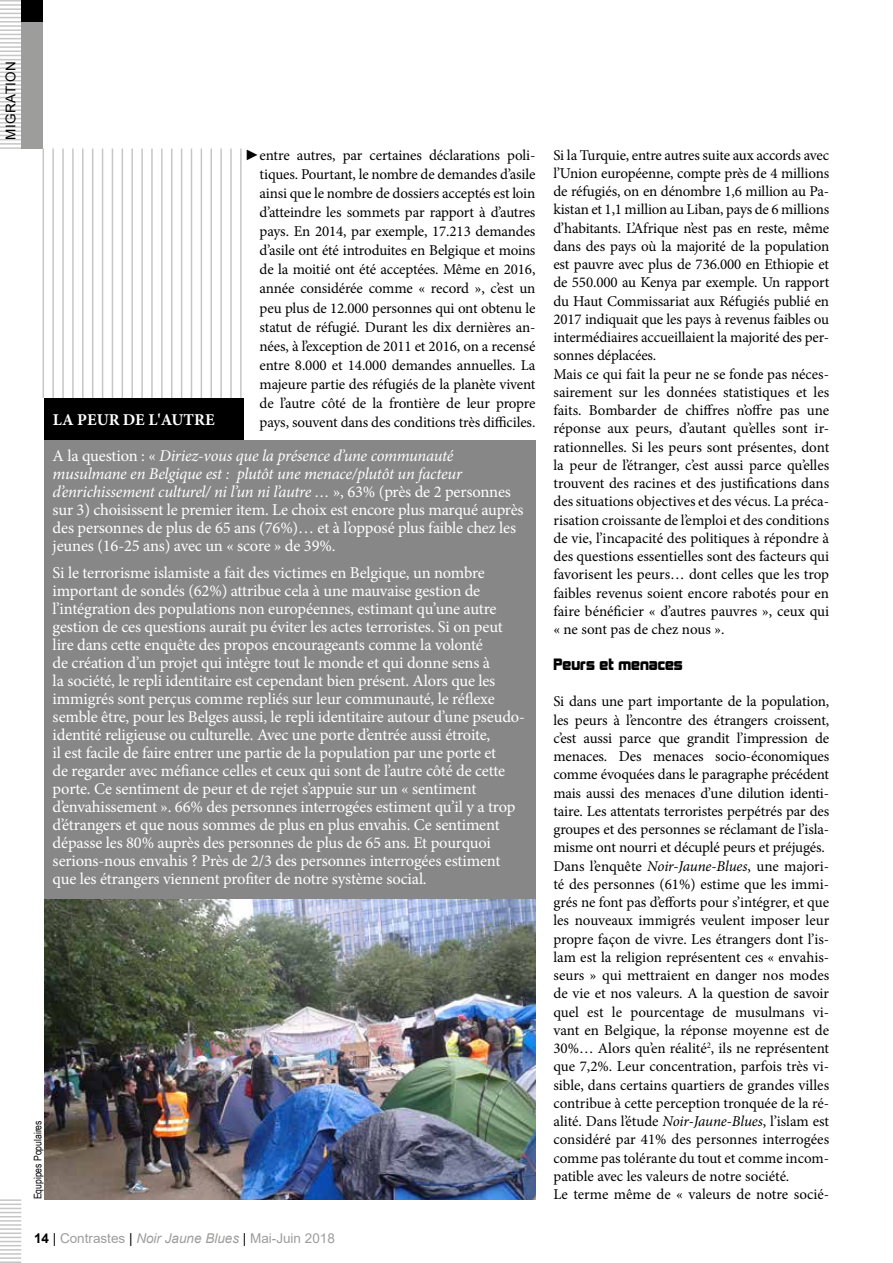
<style>
.page{position:relative;width:893px;height:1263px;background:#fff}
.page>*{position:absolute;margin:0;border:0;box-sizing:border-box;transform-origin:0 0}
.t1{font:16.5px/18px "Minion Pro";letter-spacing:-.01em;color:#fff}
.t2{font:italic 16.5px/35.8px "Minion Pro";letter-spacing:-.015em;color:#fff}
.t3{font:15px/18.3px "Minion Pro";letter-spacing:-.005em;color:#000}
.t4{font:15px "Kimberley";color:#000}
.t5{font:13.5px "Arial";color:#9d9d9c}
.t6{font:13.5px "Arial";letter-spacing:.035em;color:#000}
.t7{font:10.5px "Arial Narrow";color:#000}
.s1{font-family:"Arial"}
.s2{font-style:italic}
.s3{font-weight:700;font-style:normal}
.s4{font-style:normal}
.s5{font-weight:700;color:#000}
.s6{color:#000}
</style>
<div class="page">
<hr style="left:0;top:1199px;width:21px;height:2px;background:#c6c6c6">
<hr style="left:0;top:1203px;width:21px;height:2px;background:#c6c6c6">
<svg style="left:0;top:1208px;width:21px;height:13px"></svg>
<hr style="left:0;top:1224px;width:21px;height:2px;background:#c6c6c6">
<hr style="left:0;top:1228px;width:21px;height:2px;background:#c6c6c6">
<hr style="left:0;top:1232px;width:21px;height:2px;background:#c6c6c6">
<svg style="left:0;top:1237px;width:21px;height:13px"></svg>
<hr style="left:0;top:1253px;width:21px;height:2px;background:#c6c6c6">
<hr style="left:0;top:1257px;width:21px;height:2px;background:#c6c6c6">
<hr style="left:0;top:1261px;width:21px;height:2px;background:#c6c6c6">
<div style="left:44px;top:398px;width:199px;height:42px;background:#000"></div>
<div style="left:44px;top:441px;width:491px;height:459px;background:#878787"></div>
<hr style="left:0;top:0;width:21px;height:2px;background:#c6c6c6">
<hr style="left:0;top:4px;width:21px;height:2px;background:#c6c6c6">
<hr style="left:0;top:8px;width:21px;height:2px;background:#c6c6c6">
<svg style="left:0;top:13px;width:21px;height:5px"></svg>
<hr style="left:0;top:21px;width:21px;height:2px;background:#c6c6c6">
<hr style="left:0;top:25px;width:21px;height:2px;background:#c6c6c6">
<hr style="left:0;top:29px;width:21px;height:2px;background:#c6c6c6">
<svg style="left:0;top:34px;width:21px;height:5px"></svg>
<hr style="left:0;top:42px;width:21px;height:2px;background:#c6c6c6">
<hr style="left:0;top:46px;width:21px;height:2px;background:#c6c6c6">
<svg style="left:0;top:51px;width:21px;height:9px"></svg>
<hr style="left:0;top:63px;width:21px;height:2px;background:#c6c6c6">
<hr style="left:0;top:67px;width:21px;height:2px;background:#c6c6c6">
<svg style="left:0;top:72px;width:21px;height:9px"></svg>
<hr style="left:0;top:84px;width:21px;height:2px;background:#c6c6c6">
<hr style="left:0;top:88px;width:21px;height:2px;background:#c6c6c6">
<svg style="left:0;top:93px;width:21px;height:5px"></svg>
<hr style="left:0;top:101px;width:21px;height:2px;background:#c6c6c6">
<hr style="left:0;top:105px;width:21px;height:2px;background:#c6c6c6">
<hr style="left:0;top:109px;width:21px;height:2px;background:#c6c6c6">
<svg style="left:0;top:114px;width:21px;height:5px"></svg>
<hr style="left:0;top:122px;width:21px;height:2px;background:#c6c6c6">
<hr style="left:0;top:126px;width:21px;height:2px;background:#c6c6c6">
<hr style="left:0;top:130px;width:21px;height:2px;background:#c6c6c6">
<svg style="left:0;top:135px;width:21px;height:5px"></svg>
<hr style="left:0;top:143px;width:21px;height:2px;background:#c6c6c6">
<hr style="left:0;top:147px;width:21px;height:2px;background:#c6c6c6">
<div style="left:21px;top:21px;width:22px;height:128px;background:#9d9d9c"></div>
<div style="left:21px;top:0;width:22px;height:21px;background:#000"></div>
<img style="left:44px;top:900px;width:491px;height:299px">
<hr style="left:240px;top:148px;width:2px;height:250px;background:#c6c6c6">
<hr style="left:230px;top:148px;width:2px;height:250px;background:#c6c6c6">
<hr style="left:220px;top:148px;width:2px;height:250px;background:#c6c6c6">
<hr style="left:210px;top:148px;width:2px;height:250px;background:#c6c6c6">
<hr style="left:201px;top:148px;width:1px;height:250px;background:#c6c6c6">
<hr style="left:191px;top:148px;width:1px;height:250px;background:#c6c6c6">
<hr style="left:181px;top:148px;width:1px;height:250px;background:#c6c6c6">
<hr style="left:171px;top:148px;width:1px;height:250px;background:#c6c6c6">
<hr style="left:161px;top:148px;width:2px;height:250px;background:#c6c6c6">
<hr style="left:151px;top:148px;width:2px;height:250px;background:#c6c6c6">
<hr style="left:141px;top:148px;width:2px;height:250px;background:#c6c6c6">
<hr style="left:131px;top:148px;width:2px;height:250px;background:#c6c6c6">
<hr style="left:122px;top:148px;width:1px;height:250px;background:#c6c6c6">
<hr style="left:112px;top:148px;width:1px;height:250px;background:#c6c6c6">
<hr style="left:102px;top:148px;width:1px;height:250px;background:#c6c6c6">
<hr style="left:92px;top:148px;width:1px;height:250px;background:#c6c6c6">
<hr style="left:82px;top:148px;width:2px;height:250px;background:#c6c6c6">
<hr style="left:72px;top:148px;width:2px;height:250px;background:#c6c6c6">
<hr style="left:62px;top:148px;width:2px;height:250px;background:#c6c6c6">
<hr style="left:52px;top:148px;width:2px;height:250px;background:#c6c6c6">
<hr style="left:43px;top:148px;width:1px;height:250px;background:#c6c6c6">
<p class="t6" style="left:2px;top:140px;width:81px;rotate:-90deg">MIGRATION</p>
<p class="t7" style="left:30px;top:1199px;width:80px;rotate:-90deg">Equpipes Populaires</p>
<p class="t3" style="left:260px;top:145px;width:277px;line-height:19px;text-align:justify;text-indent:-15px"><span class="s1">►</span>entre autres, par certaines déclarations poli&shy;tiques. Pourtant, le nombre de demandes d’asile ainsi que le nombre de dossiers acceptés est loin d’atteindre les sommets par rapport à d’autres pays. En 2014, par exemple, 17.213 demandes d’asile ont été introduites en Belgique et moins de la moitié ont été acceptées. Même en 2016, année considérée comme « record », c’est un peu plus de 12.000 personnes qui ont obtenu le statut de réfugié. Durant les dix dernières an&shy;nées, à l’exception de 2011 et 2016, on a recensé entre 8.000 et 14.000 demandes annuelles. La majeure partie des réfugiés de la planète vivent de l’autre côté de la frontière de leur propre pays, souvent dans des conditions très difficiles.</p>
<p class="t3" style="left:553px;top:146px;width:277px">Si la Turquie, entre autres suite aux accords avec l’Union européenne, compte près de 4 millions de réfugiés, on en dénombre 1,6 million au Pa&shy;kistan et 1,1 million au Liban, pays de 6 millions d’habitants. L’Afrique n’est pas en reste, même dans des pays où la majorité de la population est pauvre avec plus de 736.000 en Ethiopie et de 550.000 au Kenya par exemple. Un rapport du Haut Commissariat aux Réfugiés publié en 2017 indiquait que les pays à revenus faibles ou intermédiaires accueillaient la majorité des per&shy;sonnes déplacées.<br>Mais ce qui fait la peur ne se fonde pas néces&shy;sairement sur les données statistiques et les faits. Bombarder de chiffres n’offre pas une réponse aux peurs, d’autant qu’elles sont ir&shy;rationnelles. Si les peurs sont présentes, dont la peur de l’étranger, c’est aussi parce qu’elles trouvent des racines et des justifications dans des situations objectives et des vécus. La préca&shy;risation croissante de l’emploi et des conditions de vie, l’incapacité des politiques à répondre à des questions essentielles sont des facteurs qui favorisent les peurs… dont celles que les trop faibles revenus soient encore rabotés pour en faire bénéficier « d’autres pauvres », ceux qui « ne sont pas de chez nous ».</p>
<p class="t4" style="left:553px;top:656px;width:131px">Peurs et menaces</p>
<p class="t3" style="left:553px;top:693px;width:277px">Si dans une part importante de la population, les peurs à l’encontre des étrangers croissent, c’est aussi parce que grandit l’impression de menaces. Des menaces socio-économiques comme évoquées dans le paragraphe précédent mais aussi des menaces d’une dilution identi&shy;taire. Les attentats terroristes perpétrés par des groupes et des personnes se réclamant de l’isla&shy;misme ont nourri et décuplé peurs et préjugés.<br>Dans l’enquête <span class="s2">Noir-Jaune-Blues</span>, une majori&shy;té des personnes (61%) estime que les immi&shy;grés ne font pas d’efforts pour s’intégrer, et que les nouveaux immigrés veulent imposer leur propre façon de vivre. Les étrangers dont l’is&shy;lam est la religion représentent ces « envahis&shy;seurs » qui mettraient en danger nos modes de vie et nos valeurs. A la question de savoir quel est le pourcentage de musulmans vi&shy;vant en Belgique, la réponse moyenne est de 30%… Alors qu’en réalité<sup>2</sup>, ils ne représentent que 7,2%. Leur concentration, parfois très vi&shy;sible, dans certains quartiers de grandes villes contribue à cette perception tronquée de la ré&shy;alité. Dans l’étude <span class="s2">Noir-Jaune-Blues</span>, l’islam est considéré par 41% des personnes interrogées comme pas tolérante du tout et comme incom&shy;patible avec les valeurs de notre société.<br>Le terme même de « valeurs de notre socié-</p>
<p class="t2" style="left:53px;top:402px;width:402px"><span class="s3">LA PEUR DE L'AUTRE<br></span><span class="s4">A la question : «</span> Diriez-vous que la présence d’une communauté</p>
<p class="t1" style="left:53px;top:465px;width:472px"><span class="s2">musulmane en Belgique est : plutôt une menace/plutôt un facteur d’enrichissement culturel/ ni l’un ni l’autre …</span> », 63% (près de 2 personnes sur 3) choisissent le premier item. Le choix est encore plus marqué auprès des personnes de plus de 65 ans (76%)… et à l’opposé plus faible chez les jeunes (16-25 ans) avec un « score » de 39%.</p>
<p class="t1" style="left:53px;top:563px;width:474px">Si le terrorisme islamiste a fait des victimes en Belgique, un nombre important de sondés (62%) attribue cela à une mauvaise gestion de l’intégration des populations non européennes, estimant qu’une autre gestion de ces questions aurait pu éviter les actes terroristes. Si on peut lire dans cette enquête des propos encourageants comme la volonté<br>de création d’un projet qui intègre tout le monde et qui donne sens à<br>la société, le repli identitaire est cependant bien présent. Alors que les immigrés sont perçus comme repliés sur leur communauté, le réflexe semble être, pour les Belges aussi, le repli identitaire autour d’une pseudo&shy;identité religieuse ou culturelle. Avec une porte d’entrée aussi étroite,<br>il est facile de faire entrer une partie de la population par une porte et<br>de regarder avec méfiance celles et ceux qui sont de l’autre côté de cette porte. Ce sentiment de peur et de rejet s’appuie sur un « sentiment d’envahissement ». 66% des personnes interrogées estiment qu’il y a trop d’étrangers et que nous sommes de plus en plus envahis. Ce sentiment dépasse les 80% auprès des personnes de plus de 65 ans. Et pourquoi serions-nous envahis ? Près de 2/3 des personnes interrogées estiment que les étrangers viennent profiter de notre système social.</p>
<p class="t5" style="left:34px;top:1229px;width:302px"><span class="s5">14</span> <span class="s6">|</span> Contrastes <span class="s6">|</span> <span class="s2">Noir Jaune Blues</span> <span class="s6">|</span> Mai-Juin 2018</p>
</div>
